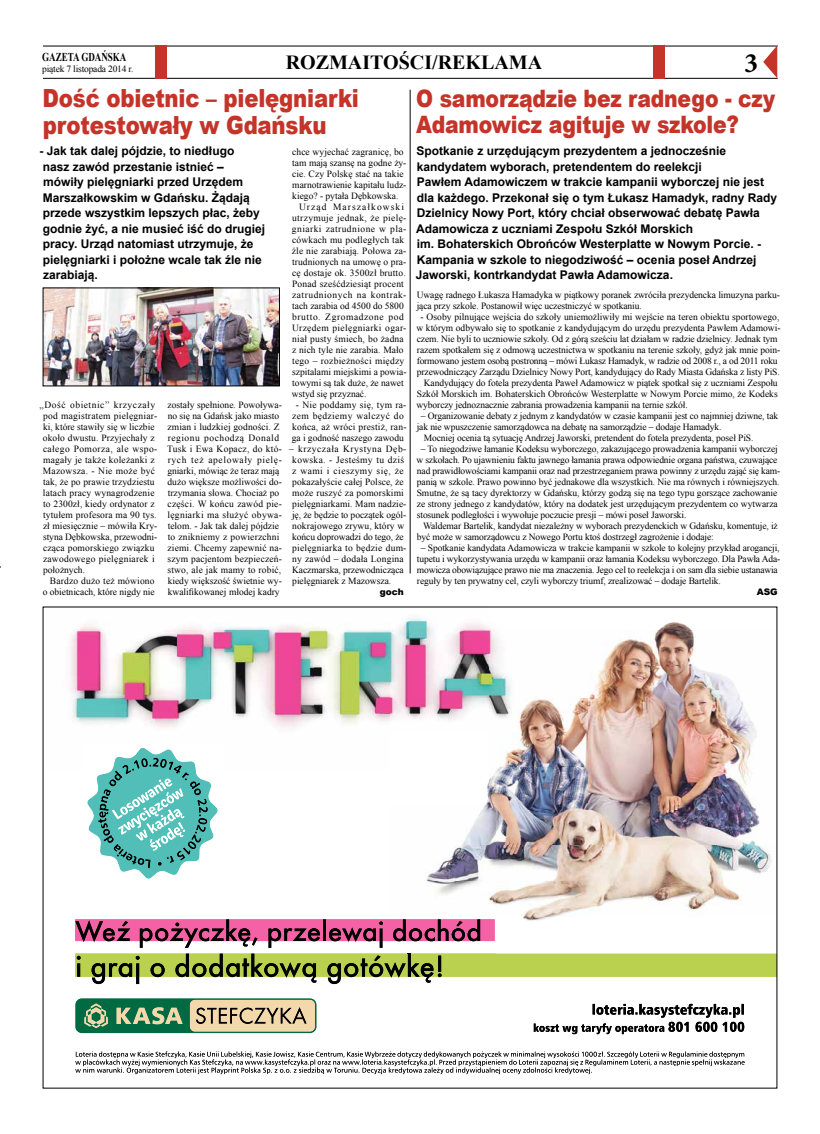
<style>
.page{position:relative;width:820px;height:1134px;background:#fff}
.page>*{position:absolute;margin:0;border:0;box-sizing:border-box;transform-origin:0 0}
.t1{font:700 28px "Minion Pro";color:#000}
.t2{font:900 25px/27px "Arial";letter-spacing:-.01em;color:#c43429;scale:.85 1}
.t3{font:900 24px/26px "Arial";letter-spacing:-.01em;color:#c43429;scale:.85 1}
.t4{font:700 20px "Times New Roman";color:#000}
.t5{font:700 12px/15.5px "Arial";color:#000}
.t6{font:700 12px "Times New Roman";color:#000;scale:.75 1}
.t7{font:9.5px/11px "Times New Roman";color:#000}
.t8{font:9.5px/11px "Times New Roman";letter-spacing:.02em;color:#000;text-align:center}
.t9{font:9.5px "Times New Roman";letter-spacing:.035em;color:#000}
.t10{font:9.5px "Times New Roman";letter-spacing:.045em;color:#000}
.t11{font:9.5px "Times New Roman";letter-spacing:.05em;color:#000}
.t12{font:9.5px "Times New Roman";letter-spacing:.025em;color:#000}
.t13{font:9.5px "Times New Roman";letter-spacing:-.02em;color:#000}
.t14{font:9.5px "Times New Roman";letter-spacing:.06em;color:#000}
.t15{font:9.5px "Times New Roman";letter-spacing:.11em;color:#000}
.t16{font:900 9px "Arial";color:#000}
</style>
<div class="page">
<hr style="left:43px;top:46px;width:734px;height:1px;background:#000">
<hr style="left:43px;top:78px;width:734px;height:1px;background:#000">
<div style="left:155px;top:45px;width:12px;height:33px;background:#c43429"></div>
<svg style="left:763px;top:45px;width:14px;height:33px"></svg>
<div style="left:653px;top:46px;width:11px;height:33px;background:#c43429"></div>
<svg style="left:87px;top:803px;width:131px;height:76px"></svg>
<svg style="left:75px;top:998px;width:670px;height:77px"></svg>
<img style="left:587px;top:622px;width:170px;height:152px">
<img style="left:425px;top:803px;width:71px;height:102px">
<img style="left:496px;top:774px;width:275px;height:145px">
<img style="left:70px;top:624px;width:321px;height:105px">
<img style="left:87px;top:748px;width:125px;height:55px">
<img style="left:172px;top:788px;width:11px;height:15px">
<img style="left:130px;top:784px;width:42px;height:19px">
<img style="left:109px;top:758px;width:80px;height:26px">
<img style="left:391px;top:617px;width:196px;height:186px">
<svg style="left:75px;top:919px;width:700px;height:65px"></svg>
<hr style="left:409px;top:90px;width:1px;height:483px;background:#000">
<img style="left:45px;top:289px;width:233px;height:95px">
<div style="left:43px;top:287px;width:237px;height:99px;border:1px solid #000"></div>
<h3 class="t4" style="left:285px;top:48px;width:258px">ROZMAITOŚCI/REKLAMA</h3>
<h1 class="t1" style="left:743px;top:44px;width:15px">3</h1>
<h3 class="t3" style="left:416px;top:85px;width:424px">O samorządzie bez radnego - czy<br>Adamowicz agituje w szkole?</h3>
<p class="t5" style="left:415px;top:144px;width:363px">Spotkanie z urzędującym prezydentem a jednocześnie kandydatem wyborach, pretendentem do reelekcji<br>Pawłem Adamowiczem w trakcie kampanii wyborczej nie jest dla każdego. Przekonał się o tym Łukasz Hamadyk, radny Rady Dzielnicy Nowy Port, który chciał obserwować debatę Pawła Adamowicza z uczniami Zespołu Szkół Morskich<br>im. Bohaterskich Obrońców Westerplatte w Nowym Porcie. - Kampania w szkole to niegodziwość – ocenia poseł Andrzej Jaworski, kontrkandydat Pawła Adamowicza.</p>
<p class="t7" style="left:416px;top:290px;width:365px">Uwagę radnego Łukasza Hamadyka w piątkowy poranek zwróciła prezydencka limuzyna parku&shy;jąca przy szkole. Postanowił więc uczestniczyć w spotkaniu.</p>
<p class="t7" style="left:420px;top:312px;width:360px">- Osoby pilnujące wejścia do szkoły uniemożliwiły mi wejście na teren obiektu sportowego,</p>
<p class="t7" style="left:416px;top:323px;width:365px">w którym odbywało się to spotkanie z kandydującym do urzędu prezydenta Pawłem Adamowi-</p>
<p class="t7" style="left:416px;top:334px;width:362px">czem. Nie byli to uczniowie szkoły. Od z górą sześciu lat działam w radzie dzielnicy. Jednak tym</p>
<p class="t7" style="left:417px;top:345px;width:365px">razem spotkałem się z odmową uczestnictwa w spotkaniu na terenie szkoły, gdyż jak mnie poin-</p>
<p class="t7" style="left:416px;top:356px;width:362px">formowano jestem osobą postronną – mówi Łukasz Hamadyk, w radzie od 2008 r., a od 2011 roku</p>
<p class="t7" style="left:417px;top:367px;width:364px">przewodniczący Zarządu Dzielnicy Nowy Port, kandydujący do Rady Miasta Gdańska z listy PiS.</p>
<p class="t7" style="left:423px;top:378px;width:355px">Kandydujący do fotela prezydenta Paweł Adamowicz w piątek spotkał się z uczniami Zespołu</p>
<p class="t7" style="left:416px;top:389px;width:362px">Szkół Morskich im. Bohaterskich Obrońców Westerplatte w Nowym Porcie mimo, że Kodeks</p>
<p class="t7" style="left:416px;top:400px;width:273px">wyborczy jednoznacznie zabrania prowadzenia kampanii na ternie szkół.</p>
<p class="t7" style="left:420px;top:411px;width:359px">– Organizowanie debaty z jednym z kandydatów w czasie kampanii jest co najmniej dziwne, tak</p>
<p class="t7" style="left:416px;top:422px;width:306px">jak nie wpuszczenie samorządowca na debatę na samorządzie – dodaje Hamadyk.</p>
<p class="t7" style="left:423px;top:433px;width:331px">Mocniej ocenia tą sytuację Andrzej Jaworski, pretendent do fotela prezydenta, poseł PiS.</p>
<p class="t7" style="left:416px;top:444px;width:365px;text-indent:4px">– To niegodziwe łamanie Kodeksu wyborczego, zakazującego prowadzenia kampanii wyborczej w szkołach. Po ujawnieniu faktu jawnego łamania prawa odpowiednie organa państwa, czuwające nad prawidłowościami kampanii oraz nad przestrzeganiem prawa powinny z urzędu zająć się kam&shy;panią w szkole. Prawo powinno być jednakowe dla wszystkich. Nie ma równych i równiejszych.<br>Smutne, że są tacy dyrektorzy w Gdańsku, którzy godzą się na tego typu gorszące zachowanie ze strony jednego z kandydatów, który na dodatek jest urzędującym prezydentem co wytwarza stosunek podległości i wywołuje poczucie presji – mówi poseł Jaworski.</p>
<p class="t7" style="left:417px;top:521px;width:362px;text-indent:6px">Waldemar Bartelik, kandydat niezależny w wyborach prezydenckich w Gdańsku, komentuje, iż być może w samorządowcu z Nowego Portu ktoś dostrzegł zagrożenie i dodaje:</p>
<p class="t7" style="left:417px;top:543px;width:365px;text-indent:4px">– Spotkanie kandydata Adamowicza w trakcie kampanii w szkole to kolejny przykład arogancji, tupetu i wykorzystywania urzędu w kampanii oraz łamania Kodeksu wyborczego. Dla Pawła Ada&shy;mowicza obowiązujące prawo nie ma znaczenia. Jego cel to reelekcja i on sam dla siebie ustanawia reguły by ten prywatny cel, czyli wyborczy triumf, zrealizować – dodaje Bartelik.</p>
<p class="t16" style="left:756px;top:585px;width:22px">ASG</p>
<p class="t6" style="left:42px;top:49px;width:114px">GAZETA GDAŃSKA</p>
<p class="t13" style="left:42px;top:63px;width:93px">piątek 7 listopada 2014 r.</p>
<h2 class="t2" style="left:43px;top:84px;width:373px">Dość obietnic – pielęgniarki protestowały w Gdańsku</h2>
<p class="t5" style="left:39px;top:144px;width:227px">- Jak tak dalej pójdzie, to niedługo<br>nasz zawód przestanie istnieć –<br>mówiły pielęgniarki przed Urzędem Marszałkowskim w Gdańsku. Żądają przede wszystkim lepszych płac, żeby godnie żyć, a nie musieć iść do drugiej pracy. Urząd natomiast utrzymuje, że pielęgniarki i położne wcale tak źle nie zarabiają.</p>
<p class="t7" style="left:292px;top:147px;width:113px">chce wyjechać zagranicę, bo</p>
<p class="t7" style="left:292px;top:158px;width:116px">tam mają szansę na godne ży-</p>
<p class="t7" style="left:292px;top:169px;width:113px">cie. Czy Polskę stać na takie</p>
<p class="t7" style="left:292px;top:180px;width:116px">marnotrawienie kapitału ludz-</p>
<p class="t7" style="left:292px;top:191px;width:108px">kiego? - pytała Dębkowska.</p>
<p class="t15" style="left:299px;top:201px;width:106px">Urząd Marszałkowski</p>
<p class="t9" style="left:292px;top:212px;width:116px">utrzymuje jednak, że pielę-</p>
<p class="t10" style="left:292px;top:223px;width:116px">gniarki zatrudnione w pla-</p>
<p class="t8" style="left:292px;top:235px;width:114px">cówkach mu podległych tak</p>
<p class="t7" style="left:292px;top:246px;width:116px">źle nie zarabiają. Połowa za-</p>
<p class="t7" style="left:292px;top:257px;width:116px">trudnionych na umowę o pra-</p>
<p class="t7" style="left:292px;top:268px;width:115px">cę dostaje ok. 3500zł brutto.</p>
<p class="t8" style="left:292px;top:279px;width:113px">Ponad sześćdziesiąt procent</p>
<p class="t11" style="left:292px;top:289px;width:116px">zatrudnionych na kontrak-</p>
<p class="t7" style="left:292px;top:301px;width:113px">tach zarabia od 4500 do 5800</p>
<p class="t14" style="left:292px;top:311px;width:113px">brutto. Zgromadzone pod</p>
<p class="t9" style="left:292px;top:322px;width:116px">Urzędem pielęgniarki ogar-</p>
<p class="t8" style="left:292px;top:334px;width:113px">niał pusty śmiech, bo żadna</p>
<p class="t7" style="left:292px;top:345px;width:113px">z nich tyle nie zarabia. Mało</p>
<p class="t12" style="left:292px;top:355px;width:113px">tego – rozbieżności między</p>
<p class="t7" style="left:292px;top:367px;width:116px">szpitalami miejskimi a powia-</p>
<p class="t7" style="left:292px;top:378px;width:113px">towymi są tak duże, że nawet</p>
<p class="t7" style="left:292px;top:389px;width:76px">wstyd się przyznać.</p>
<p class="t8" style="left:292px;top:400px;width:116px">- Nie poddamy się, tym ra&shy;zem będziemy walczyć do końca, aż wróci prestiż, ran&shy;ga i godność naszego zawodu</p>
<p class="t7" style="left:292px;top:444px;width:116px;text-indent:-3px">– krzyczała Krystyna Dęb&shy;kowska. - Jesteśmy tu dziś z wami i cieszymy się, że pokazałyście całej Polsce, że może ruszyć za pomorskimi pielęgniarkami. Mam nadzie&shy;ję, że będzie to początek ogól&shy;nokrajowego zrywu, który w końcu doprowadzi do tego, że pielęgniarka to będzie dum&shy;ny zawód – dodała Longina<br>Kaczmarska, przewodnicząca pielęgniarek z Mazowsza.</p>
<p class="t16" style="left:380px;top:585px;width:25px">goch</p>
<p class="t7" style="left:43px;top:400px;width:116px;text-indent:-3px">„Dość obietnic” krzyczały pod magistratem pielęgniar&shy;ki, które stawiły się w liczbie około dwustu. Przyjechały z całego Pomorza, ale wspo&shy;magały je także koleżanki z<br>Mazowsza. - Nie może być tak, że po prawie trzydziestu latach pracy wynagrodzenie to 2300zł, kiedy ordynator z tytułem profesora ma 90 tys. zł miesięcznie – mówiła Kry&shy;styna Dębkowska, przewodni&shy;cząca pomorskiego związku zawodowego pielęgniarek i położnych.</p>
<p class="t7" style="left:43px;top:576px;width:113px;text-align:right">Bardzo dużo też mówiono o obietnicach, które nigdy nie</p>
<p class="t7" style="left:167px;top:400px;width:116px">zostały spełnione. Powoływa&shy;no się na Gdańsk jako miasto zmian i ludzkiej godności. Z regionu pochodzą Donald<br>Tusk i Ewa Kopacz, do któ&shy;rych też apelowały pielę&shy;gniarki, mówiąc że teraz mają dużo większe możliwości do&shy;trzymania słowa. Chociaż po części. W końcu zawód pie&shy;lęgniarki ma służyć obywa&shy;telom. - Jak tak dalej pójdzie to znikniemy z powierzchni ziemi. Chcemy zapewnić na&shy;szym pacjentom bezpieczeń&shy;stwo, ale jak mamy to robić, kiedy większość świetnie wy&shy;kwalifikowanej młodej kadry</p>
</div>
